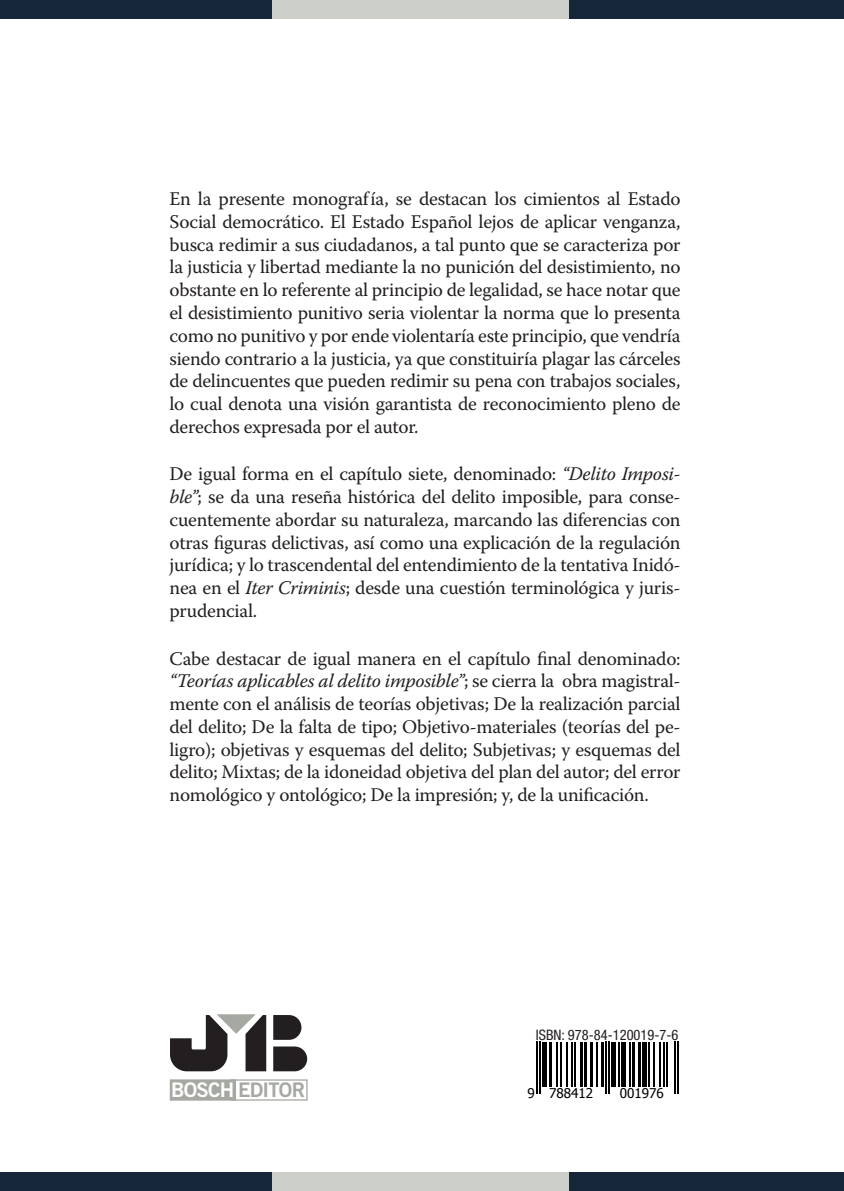
<style>
.page{position:relative;width:844px;height:1191px;background:#fff}
.page>*{position:absolute;margin:0;border:0;box-sizing:border-box;transform-origin:0 0}
.t1{font:20.12px "Trade Gothic LT Std Bd 2";letter-spacing:-.035em;color:#a5a9a2}
.t2{font:19.25px/22.8px "Warnock Pro";letter-spacing:-.015em;color:#231f20;text-align:justify}
.t3{font:condensed 14.53px "Helvetica Neue LT Std";color:#231f20}
.t4{font:13.47px "Tahoma";color:#000001}
.s1{font-style:italic}
.s2{color:#fff}
</style>
<div class="page">
<div style="left:0;top:0;width:843px;height:19px;background:#152639"></div>
<div style="left:272px;top:0;width:296px;height:19px;background:#ccceca"></div>
<div style="left:0;top:1172px;width:843px;height:19px;background:#152639"></div>
<div style="left:272px;top:1172px;width:296px;height:19px;background:#ccceca"></div>
<hr style="left:536px;top:1041px;width:2px;height:53px;background:#000001">
<hr style="left:539px;top:1041px;width:2px;height:53px;background:#000001">
<div style="left:542px;top:1041px;width:5px;height:45px;background:#000001"></div>
<hr style="left:548px;top:1041px;width:3px;height:45px;background:#000001">
<hr style="left:556px;top:1041px;width:1px;height:45px;background:#000001">
<hr style="left:560px;top:1041px;width:2px;height:45px;background:#000001">
<hr style="left:566px;top:1041px;width:2px;height:45px;background:#000001">
<hr style="left:570px;top:1041px;width:2px;height:45px;background:#000001">
<hr style="left:573px;top:1041px;width:2px;height:45px;background:#000001">
<hr style="left:579px;top:1041px;width:3px;height:45px;background:#000001">
<hr style="left:584px;top:1041px;width:3px;height:45px;background:#000001">
<hr style="left:590px;top:1041px;width:3px;height:45px;background:#000001">
<hr style="left:596px;top:1041px;width:1px;height:45px;background:#000001">
<hr style="left:600px;top:1041px;width:3px;height:45px;background:#000001">
<hr style="left:605px;top:1041px;width:1px;height:53px;background:#000001">
<hr style="left:608px;top:1041px;width:1px;height:53px;background:#000001">
<hr style="left:611px;top:1041px;width:4px;height:45px;background:#000001">
<hr style="left:618px;top:1041px;width:2px;height:45px;background:#000001">
<div style="left:621px;top:1041px;width:5px;height:45px;background:#000001"></div>
<hr style="left:629px;top:1041px;width:1px;height:45px;background:#000001">
<hr style="left:632px;top:1041px;width:3px;height:45px;background:#000001">
<hr style="left:638px;top:1041px;width:3px;height:45px;background:#000001">
<div style="left:642px;top:1041px;width:5px;height:45px;background:#000001"></div>
<hr style="left:648px;top:1041px;width:2px;height:45px;background:#000001">
<hr style="left:652px;top:1041px;width:2px;height:45px;background:#000001">
<hr style="left:658px;top:1041px;width:2px;height:45px;background:#000001">
<hr style="left:663px;top:1041px;width:1px;height:45px;background:#000001">
<hr style="left:666px;top:1041px;width:1px;height:45px;background:#000001">
<hr style="left:673px;top:1041px;width:2px;height:53px;background:#000001">
<hr style="left:676px;top:1041px;width:2px;height:53px;background:#000001">
<svg style="left:170px;top:1014px;width:138px;height:58px"></svg>
<div style="left:231px;top:1079px;width:76px;height:21px;border:1px solid #a5a9a2"></div>
<div style="left:170px;top:1080px;width:65px;height:20px;background:#a5a9a2"></div>
<div style="left:170px;top:1079px;width:66px;height:21px;border:1px solid #a5a9a2"></div>
<p class="t2" style="left:169px;top:187px;width:512px">En la presente monografía, se destacan los cimientos al Estado Social democrático. El Estado Español lejos de aplicar venganza, busca redimir a sus ciudadanos, a tal punto que se caracteriza por la justicia y libertad mediante la no punición del desistimiento, no obstante en lo referente al principio de legalidad, se hace notar que el desistimiento punitivo seria violentar la norma que lo presenta como no punitivo y por ende violentaría este principio, que vendría siendo contrario a la justicia, ya que constituiría plagar las cárceles de delincuentes que pueden redimir su pena con trabajos sociales, lo cual denota una visión garantista de reconocimiento pleno de derechos expresada por el autor.</p>
<p class="t2" style="left:169px;top:462px;width:512px">De igual forma en el capítulo siete, denominado: <span class="s1">“Delito Imposi&shy;ble”</span>; se da una reseña histórica del delito imposible, para conse&shy;cuentemente abordar su naturaleza, marcando las diferencias con otras figuras delictivas, así como una explicación de la regulación jurídica; y lo trascendental del entendimiento de la tentativa Inidó&shy;nea en el <span class="s1">Iter Criminis</span>; desde una cuestión terminológica y juris&shy;prudencial.</p>
<p class="t2" style="left:169px;top:646px;width:512px">Cabe destacar de igual manera en el capítulo final denominado: <span class="s1">“Teorías aplicables al delito imposible”</span>; se cierra la obra magistral&shy;mente con el análisis de teorías objetivas; De la realización parcial del delito; De la falta de tipo; Objetivo-materiales (teorías del pe&shy;ligro); objetivas y esquemas del delito; Subjetivas; y esquemas del delito; Mixtas; de la idoneidad objetiva del plan del autor; del error nomológico y ontológico; De la impresión; y, de la unificación.</p>
<p class="t3" style="left:535px;top:1026px;width:144px">ISBN: 978-84-120019-7-6</p>
<p class="t1" style="left:171px;top:1077px;width:135px"><span class="s2">BOSCH</span> EDITOR</p>
<p class="t4" style="left:527px;top:1084px;width:67px">9 788412</p>
<p class="t4" style="left:619px;top:1084px;width:45px">001976</p>
</div>
